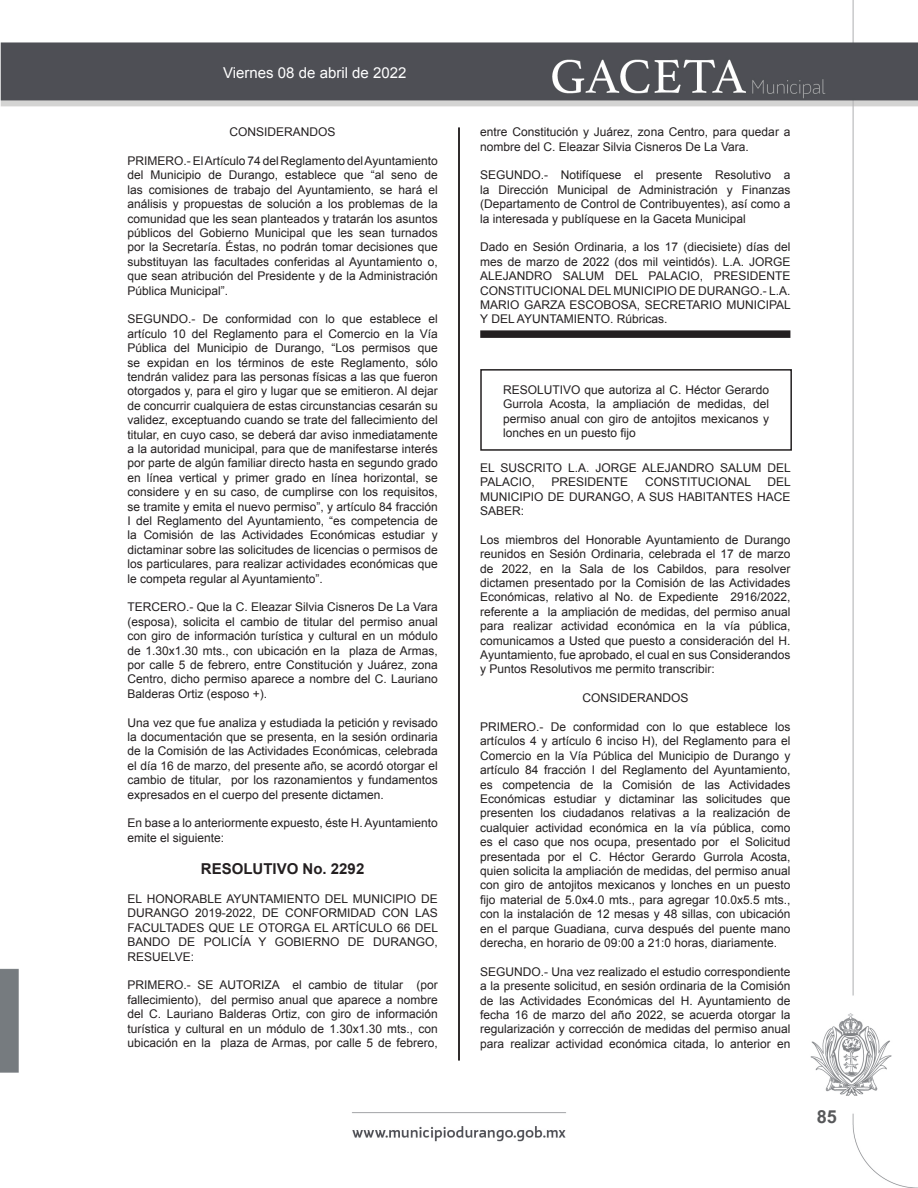
<style>
.page{position:relative;width:918px;height:1188px;background:#fff}
.page>*{position:absolute;margin:0;border:0;box-sizing:border-box;transform-origin:0 0}
.t1{font:700 18px "Arial";color:#57585a}
.t2{font:15px "Arial";color:#fff}
.t3{font:700 15px "Arial";color:#231f20}
.t4{font:12px/14.4px "Arial";color:#231f20;text-align:justify}
</style>
<div class="page">
<img style="left:0;top:0;width:918px;height:1188px">
<hr style="left:458px;top:128px;width:2px;height:932px;background:#231f20">
<div style="left:480px;top:330px;width:310px;height:8px;background:#231f20"></div>
<div style="left:480px;top:369px;width:312px;height:82px;border:2px solid #231f20"></div>
<p class="t2" style="left:223px;top:63px;width:185px">Viernes 08 de abril de 2022</p>
<p class="t4" style="left:230px;top:125px;width:108px">CONSIDERANDOS</p>
<p class="t4" style="left:128px;top:154px;width:312px">PRIMERO.- El Artículo 74 del Reglamento del Ayuntamiento del Municipio de Durango, establece que “al seno de las comisiones de trabajo del Ayuntamiento, se hará el análisis y propuestas de solución a los problemas de la comunidad que les sean planteados y tratarán los asuntos públicos del Gobierno Municipal que les sean turnados por la Secretaría. Éstas, no podrán tomar decisiones que substituyan las facultades conferidas al Ayuntamiento o, que sean atribución del Presidente y de la Administración Pública Municipal”.</p>
<p class="t4" style="left:128px;top:312px;width:312px">SEGUNDO.- De conformidad con lo que establece el artículo 10 del Reglamento para el Comercio en la Vía Pública del Municipio de Durango, “Los permisos que se expidan en los términos de este Reglamento, sólo tendrán validez para las personas físicas a las que fueron otorgados y, para el giro y lugar que se emitieron. Al dejar de concurrir cualquiera de estas circunstancias cesarán su validez, exceptuando cuando se trate del fallecimiento del titular, en cuyo caso, se deberá dar aviso inmediatamente a la autoridad municipal, para que de manifestarse interés por parte de algún familiar directo hasta en segundo grado en línea vertical y primer grado en línea horizontal, se considere y en su caso, de cumplirse con los requisitos, se tramite y emita el nuevo permiso”, y artículo 84 fracción I del Reglamento del Ayuntamiento, “es competencia de la Comisión de las Actividades Económicas estudiar y dictaminar sobre las solicitudes de licencias o permisos de los particulares, para realizar actividades económicas que le competa regular al Ayuntamiento”.</p>
<p class="t4" style="left:128px;top:600px;width:312px">TERCERO.- Que la C. Eleazar Silvia Cisneros De La Vara (esposa), solicita el cambio de titular del permiso anual con giro de información turística y cultural en un módulo de 1.30x1.30 mts., con ubicación en la plaza de Armas, por calle 5 de febrero, entre Constitución y Juárez, zona Centro, dicho permiso aparece a nombre del C. Lauriano Balderas Ortiz (esposo +).</p>
<p class="t4" style="left:128px;top:715px;width:312px">Una vez que fue analiza y estudiada la petición y revisado la documentación que se presenta, en la sesión ordinaria de la Comisión de las Actividades Económicas, celebrada el día 16 de marzo, del presente año, se acordó otorgar el cambio de titular, por los razonamientos y fundamentos expresados en el cuerpo del presente dictamen.</p>
<p class="t4" style="left:128px;top:816px;width:312px">En base a lo anteriormente expuesto, éste H. Ayuntamiento emite el siguiente:</p>
<p class="t3" style="left:201px;top:859px;width:165px">RESOLUTIVO No. 2292</p>
<p class="t4" style="left:128px;top:892px;width:312px">EL HONORABLE AYUNTAMIENTO DEL MUNICIPIO DE DURANGO 2019-2022, DE CONFORMIDAD CON LAS FACULTADES QUE LE OTORGA EL ARTÍCULO 66 DEL BANDO DE POLICÍA Y GOBIERNO DE DURANGO, RESUELVE:</p>
<p class="t4" style="left:128px;top:978px;width:312px">PRIMERO.- SE AUTORIZA el cambio de titular (por fallecimiento), del permiso anual que aparece a nombre del C. Lauriano Balderas Ortiz, con giro de información turística y cultural en un módulo de 1.30x1.30 mts., con ubicación en la plaza de Armas, por calle 5 de febrero,</p>
<p class="t4" style="left:480px;top:125px;width:312px">entre Constitución y Juárez, zona Centro, para quedar a nombre del C. Eleazar Silvia Cisneros De La Vara.</p>
<p class="t4" style="left:480px;top:168px;width:312px">SEGUNDO.- Notifíquese el presente Resolutivo a la Dirección Municipal de Administración y Finanzas (Departamento de Control de Contribuyentes), así como a la interesada y publíquese en la Gaceta Municipal</p>
<p class="t4" style="left:480px;top:240px;width:312px">Dado en Sesión Ordinaria, a los 17 (diecisiete) días del mes de marzo de 2022 (dos mil veintidós). L.A. JORGE ALEJANDRO SALUM DEL PALACIO, PRESIDENTE CONSTITUCIONAL DEL MUNICIPIO DE DURANGO.- L.A.<br>MARIO GARZA ESCOBOSA, SECRETARIO MUNICIPAL Y DEL AYUNTAMIENTO. Rúbricas.</p>
<p class="t4" style="left:503px;top:382px;width:268px">RESOLUTIVO que autoriza al C. Héctor Gerardo Gurrola Acosta, la ampliación de medidas, del permiso anual con giro de antojitos mexicanos y lonches en un puesto fijo</p>
<p class="t4" style="left:480px;top:460px;width:312px">EL SUSCRITO L.A. JORGE ALEJANDRO SALUM DEL<br>PALACIO,</p>
<p class="t4" style="left:552px;top:475px;width:78px">PRESIDENTE</p>
<p class="t4" style="left:645px;top:475px;width:108px">CONSTITUCIONAL</p>
<p class="t4" style="left:480px;top:475px;width:312px;text-indent:287px">DEL MUNICIPIO DE DURANGO, A SUS HABITANTES HACE SABER:</p>
<p class="t4" style="left:480px;top:532px;width:312px">Los miembros del Honorable Ayuntamiento de Durango reunidos en Sesión Ordinaria, celebrada el 17 de marzo de 2022, en la Sala de los Cabildos, para resolver dictamen presentado por la Comisión de las Actividades Económicas, relativo al No. de Expediente 2916/2022, referente a la ampliación de medidas, del permiso anual para realizar actividad económica en la vía pública, comunicamos a Usted que puesto a consideración del H.<br>Ayuntamiento, fue aprobado, el cual en sus Considerandos y Puntos Resolutivos me permito transcribir:</p>
<p class="t4" style="left:582px;top:691px;width:108px">CONSIDERANDOS</p>
<p class="t4" style="left:480px;top:720px;width:312px">PRIMERO.- De conformidad con lo que establece los artículos 4 y artículo 6 inciso H), del Reglamento para el Comercio en la Vía Pública del Municipio de Durango y artículo 84 fracción I del Reglamento del Ayuntamiento, es competencia de la Comisión de las Actividades Económicas estudiar y dictaminar las solicitudes que presenten los ciudadanos relativas a la realización de cualquier actividad económica en la vía pública, como es el caso que nos ocupa, presentado por el Solicitud presentada por el C. Héctor Gerardo Gurrola Acosta, quien solicita la ampliación de medidas, del permiso anual con giro de antojitos mexicanos y lonches en un puesto fijo material de 5.0x4.0 mts., para agregar 10.0x5.5 mts., con la instalación de 12 mesas y 48 sillas, con ubicación en el parque Guadiana, curva después del puente mano derecha, en horario de 09:00 a 21:0 horas, diariamente.</p>
<p class="t4" style="left:480px;top:964px;width:312px">SEGUNDO.- Una vez realizado el estudio correspondiente a la presente solicitud, en sesión ordinaria de la Comisión de las Actividades Económicas del H. Ayuntamiento de fecha 16 de marzo del año 2022, se acuerda otorgar la regularización y corrección de medidas del permiso anual para realizar actividad económica citada, lo anterior en</p>
<h1 class="t1" style="left:817px;top:1106px;width:22px">85</h1>
</div>
